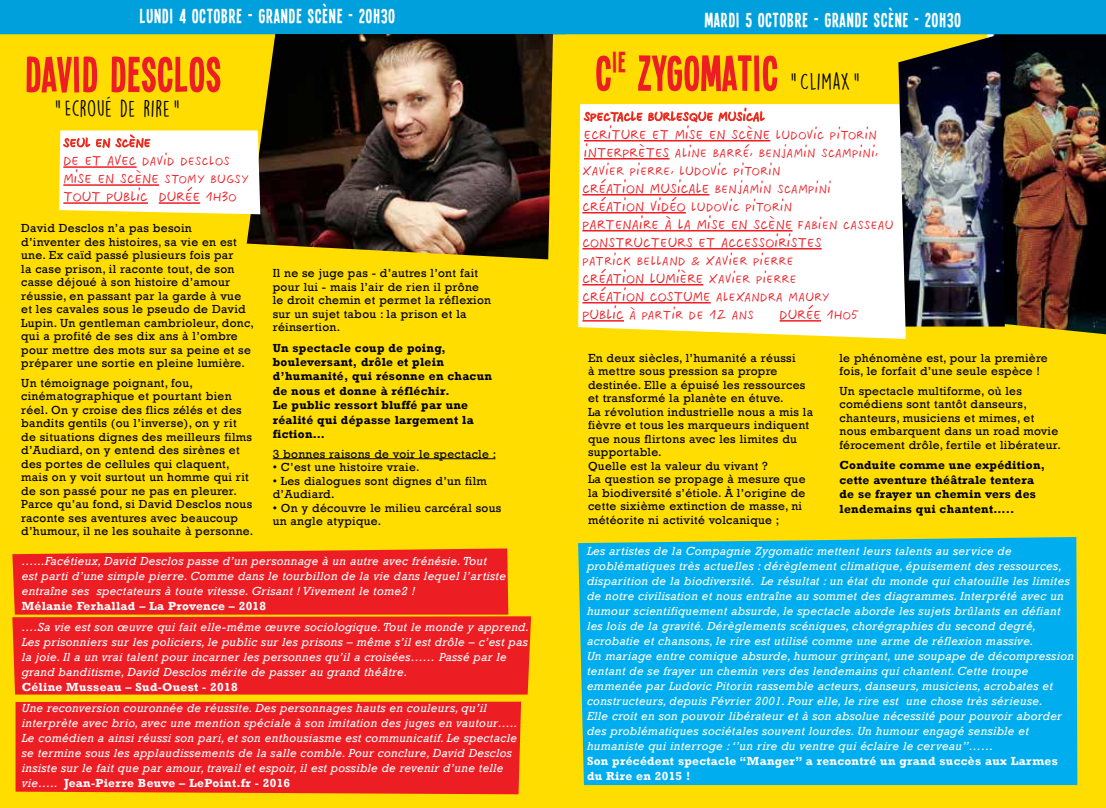
<style>
.page{position:relative;width:1106px;height:808px;background:#fff}
.page>*{position:absolute;margin:0;border:0;box-sizing:border-box;transform-origin:0 0}
.t1{font:54px "Single Sleeve";letter-spacing:.025em;color:#ed1d24}
.t2{font:22.05px "Single Sleeve";letter-spacing:.05em;color:#fff}
.t3{font:21px "DK Lemon Yellow Sun";letter-spacing:.025em;color:#000}
.t4{font:16.5px/18px "Twingo France";letter-spacing:.005em;color:#ed1d24}
.t5{font:15px/18px "Twingo France";letter-spacing:.025em;color:#ed1d24}
.t6{font:15px "Twingo France";color:#ed1d24}
.t7{font:italic 12px/15px "Rockwell";letter-spacing:.025em;color:#fff}
.t8{font:12px/13.5px "Rockwell";letter-spacing:.025em;color:#000}
.t9{font:700 12px/14.4px "Rockwell";letter-spacing:.025em;color:#000}
.t10{font:700 12px/15px "Rockwell";letter-spacing:.025em;color:#fff}
.s1{font-size:16.5px}
.s2{font-size:15px}
.s3{font-weight:700;font-style:normal}
</style>
<div class="page">
<div style="left:0;top:0;width:553px;height:808px;background:#fd0"></div>
<div style="left:553px;top:0;width:553px;height:808px;background:#fd0"></div>
<div style="left:0;top:0;width:566px;height:34px;background:#00a0dc"></div>
<div style="left:12px;top:616px;width:519px;height:78px;background:#ed1d24"></div>
<div style="left:16px;top:702px;width:505px;height:92px;background:#ed1d24"></div>
<svg style="left:12px;top:548px;width:496px;height:67px;background:#ee2a21"></svg>
<hr style="left:273px;top:458px;width:222px;height:1px;background:#000">
<div style="left:578px;top:104px;width:327px;height:235px;background:#fff"></div>
<hr style="left:584px;top:140px;width:186px;height:1px;background:#ed1d24">
<hr style="left:584px;top:158px;width:85px;height:1px;background:#ed1d24">
<hr style="left:582px;top:194px;width:127px;height:1px;background:#ed1d24">
<hr style="left:582px;top:212px;width:104px;height:1px;background:#ed1d24">
<hr style="left:582px;top:230px;width:210px;height:1px;background:#ed1d24">
<hr style="left:582px;top:248px;width:239px;height:1px;background:#ed1d24">
<hr style="left:582px;top:284px;width:121px;height:1px;background:#ed1d24">
<hr style="left:582px;top:302px;width:128px;height:1px;background:#ed1d24">
<hr style="left:582px;top:320px;width:42px;height:2px;background:#ed1d24">
<hr style="left:779px;top:320px;width:42px;height:2px;background:#ed1d24">
<svg style="left:583px;top:104px;width:182px;height:38px;background:#fcdfda"></svg>
<img style="left:1004px;top:34px;width:102px;height:300px">
<div style="left:578px;top:537px;width:499px;height:248px;background:#00aeef"></div>
<img style="left:898px;top:34px;width:106px;height:293px">
<div style="left:540px;top:0;width:566px;height:34px;background:#00a0dc"></div>
<img style="left:247px;top:34px;width:306px;height:225px">
<svg style="left:59px;top:130px;width:201px;height:84px;background:#fdf2eb"></svg>
<h2 class="t2" style="left:140px;top:3px;width:275px">LUNDI 4 OCTOBRE - GRANDE SCÈNE - 20H30 –</h2>
<h1 class="t1" style="left:25px;top:44px;width:197px">DAVID DESCLOS</h1>
<h3 class="t3" style="left:55px;top:96px;width:126px">” ECROUÉ DE RIRE ”</h3>
<p class="t5" style="left:63px;top:133px;width:168px">Seul en scène<br><span class="s1">De et avec</span> David Desclos</p>
<h3 class="t4" style="left:63px;top:168px;width:187px">Mise en scène <span class="s2">Stomy Bugsy<br></span>Tout public Durée <span class="s2">1h30</span></h3>
<p class="t8" style="left:21px;top:221px;width:234px">David Desclos n’a pas besoin<br>d’inventer des histoires, sa vie en est une. Ex caïd passé plusieurs fois par<br>la case prison, il raconte tout, de son casse déjoué à son histoire d’amour réussie, en passant par la garde à vue et les cavales sous le pseudo de David Lupin. Un gentleman cambrioleur, donc, qui a profité de ses dix ans à l’ombre pour mettre des mots sur sa peine et se préparer une sortie en pleine lumière.</p>
<p class="t8" style="left:21px;top:376px;width:234px">Un témoignage poignant, fou, cinématographique et pourtant bien réel. On y croise des flics zélés et des bandits gentils (ou l’inverse), on y rit de situations dignes des meilleurs films d’Audiard, on y entend des sirènes et des portes de cellules qui claquent, mais on y voit surtout un homme qui rit de son passé pour ne pas en pleurer.<br>Parce qu’au fond, si David Desclos nous raconte ses aventures avec beaucoup d’humour, il ne les souhaite à personne.</p>
<p class="t8" style="left:273px;top:266px;width:220px">Il ne se juge pas - d’autres l’ont fait pour lui - mais l’air de rien il prône le droit chemin et permet la réflexion sur un sujet tabou : la prison et la réinsertion.</p>
<p class="t9" style="left:273px;top:340px;width:221px">Un spectacle coup de poing, bouleversant, drôle et plein d’humanité, qui résonne en chacun de nous et donne à réfléchir.<br>Le public ressort bluffé par une réalité qui dépasse largement la fiction…</p>
<p class="t8" style="left:273px;top:447px;width:225px">3 bonnes raisons de voir le spectacle :</p>
<p class="t8" style="left:273px;top:461px;width:148px">• C’est une histoire vraie.</p>
<p class="t8" style="left:273px;top:474px;width:216px">• Les dialogues sont dignes d’un film d’Audiard.</p>
<p class="t8" style="left:273px;top:501px;width:230px">• On y découvre le milieu carcéral sous un angle atypique.</p>
<p class="t7" style="left:22px;top:553px;width:486px">…...Facétieux, David Desclos passe d’un personnage à un autre avec frénésie. Tout<br>est parti d’une simple pierre. Comme dans le tourbillon de la vie dans lequel l’artiste entraîne ses spectateurs à toute vitesse. Grisant ! Vivement le tome2 !</p>
<p class="t10" style="left:22px;top:598px;width:246px">Mélanie Ferhallad – La Provence – 2018</p>
<p class="t7" style="left:22px;top:619px;width:509px">….Sa vie est son œuvre qui fait elle-même œuvre sociologique. Tout le monde y apprend.<br>Les prisonniers sur les policiers, le public sur les prisons – même s’il est drôle – c’est pas la joie. Il a un vrai talent pour incarner les personnes qu’il a croisées…… Passé par le grand banditisme, David Desclos mérite de passer au grand théâtre.</p>
<p class="t10" style="left:22px;top:679px;width:217px">Céline Musseau – Sud-Ouest - 2018</p>
<p class="t7" style="left:22px;top:700px;width:497px">Une reconversion couronnée de réussite. Des personnages hauts en couleurs, qu’il interprète avec brio, avec une mention spéciale à son imitation des juges en vautour…..<br>Le comédien a ainsi réussi son pari, et son enthousiasme est communicatif. Le spectacle se termine sous les applaudissements de la salle comble. Pour conclure, David Desclos insiste sur le fait que par amour, travail et espoir, il est possible de revenir d’une telle vie….. <span class="s3">Jean-Pierre Beuve – LePoint.fr - 2016</span></p>
<h2 class="t2" style="left:704px;top:8px;width:276px">MARDI 5 OCTOBRE - GRANDE SCÈNE - 20H30 –</h2>
<h1 class="t1" style="left:596px;top:42px;width:183px">C<sup>IE</sup> ZYGOMATIC</h1>
<h3 class="t3" style="left:790px;top:69px;width:70px">” CLIMAX ”</h3>
<p class="t6" style="left:584px;top:108px;width:182px">Spectacle burlesque musicaL</p>
<h3 class="t4" style="left:584px;top:124px;width:294px">Ecriture et mise en scène <span class="s2">Ludovic Pitorin</span></h3>
<p class="t5" style="left:582px;top:143px;width:297px"><span class="s1">Interprètes</span> Aline Barré, Benjamin Scampini,<br>Xavier Pierre, Ludovic Pitorin</p>
<h3 class="t4" style="left:582px;top:178px;width:250px">Création musicale <span class="s2">Benjamin Scampini</span></h3>
<p class="t5" style="left:582px;top:197px;width:211px"><span class="s1">Création vidéo</span> Ludovic Pitorin</p>
<h3 class="t4" style="left:582px;top:214px;width:313px">Partenaire à la mise en scène <span class="s2">Fabien Casseau<br></span>Constructeurs et accessoiristes</h3>
<p class="t5" style="left:582px;top:251px;width:213px">Patrick Belland &amp; Xavier Pierre</p>
<h3 class="t4" style="left:582px;top:268px;width:248px">Création lumière <span class="s2">Xavier Pierre<br></span>Création costume <span class="s2">Alexandra Maury</span></h3>
<p class="t5" style="left:582px;top:305px;width:173px"><span class="s1">Public</span> à partir de 12 ans</p>
<h3 class="t4" style="left:779px;top:304px;width:81px">Durée <span class="s2">1h05</span></h3>
<p class="t8" style="left:588px;top:351px;width:226px">En deux siècles, l’humanité a réussi<br>à mettre sous pression sa propre destinée. Elle a épuisé les ressources et transformé la planète en étuve.<br>La révolution industrielle nous a mis la fièvre et tous les marqueurs indiquent que nous flirtons avec les limites du supportable.<br>Quelle est la valeur du vivant ?<br>La question se propage à mesure que la biodiversité s’étiole. À l’origine de cette sixième extinction de masse, ni météorite ni activité volcanique ;</p>
<p class="t8" style="left:839px;top:351px;width:210px">le phénomène est, pour la première fois, le forfait d’une seule espèce !</p>
<p class="t8" style="left:839px;top:384px;width:223px">Un spectacle multiforme, où les comédiens sont tantôt danseurs, chanteurs, musiciens et mimes, et nous embarquent dans un road movie férocement drôle, fertile et libérateur.</p>
<p class="t9" style="left:839px;top:458px;width:207px">Conduite comme une expédition, cette aventure théâtrale tentera de se frayer un chemin vers des lendemains qui chantent…..</p>
<p class="t7" style="left:587px;top:543px;width:488px">Les artistes de la Compagnie Zygomatic mettent leurs talents au service de problématiques très actuelles : dérèglement climatique, épuisement des ressources, disparition de la biodiversité. Le résultat : un état du monde qui chatouille les limites de notre civilisation et nous entraîne au sommet des diagrammes. Interprété avec un humour scientifiquement absurde, le spectacle aborde les sujets brûlants en défiant les lois de la gravité. Dérèglements scéniques, chorégraphies du second degré, acrobatie et chansons, le rire est utilisé comme une arme de réflexion massive.<br>Un mariage entre comique absurde, humour grinçant, une soupape de décompression tentant de se frayer un chemin vers des lendemains qui chantent. Cette troupe emmenée par Ludovic Pitorin rassemble acteurs, danseurs, musiciens, acrobates et constructeurs, depuis Février 2001. Pour elle, le rire est une chose très sérieuse.<br>Elle croit en son pouvoir libérateur et à son absolue nécessité pour pouvoir aborder des problématiques sociétales souvent lourdes. Un humour engagé sensible et humaniste qui interroge : ‘’un rire du ventre qui éclaire le cerveau’’……</p>
<p class="t10" style="left:587px;top:753px;width:472px">Son précédent spectacle “Manger’’ a rencontré un grand succès aux Larmes du Rire en 2015 !</p>
</div>
